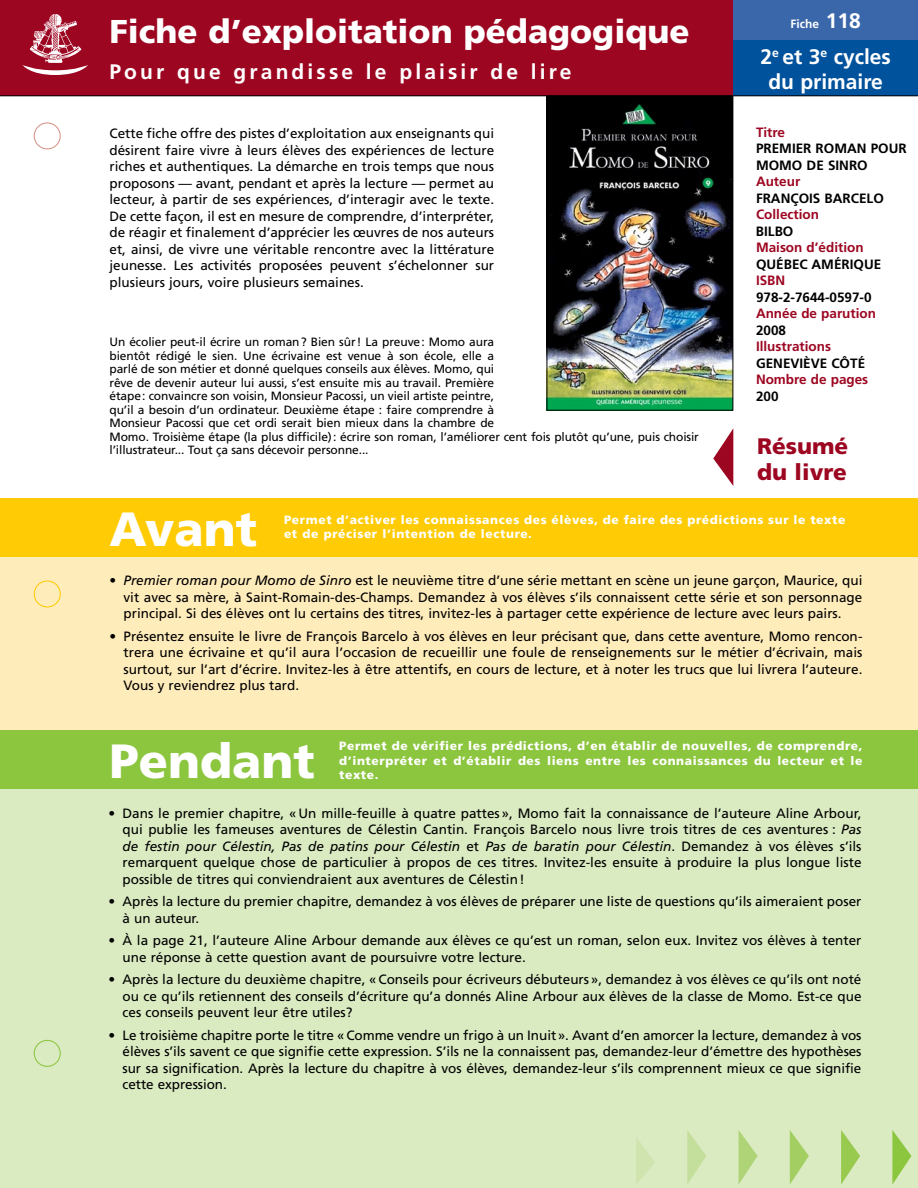
<style>
.page{position:relative;width:918px;height:1188px;background:#fff}
.page>*{position:absolute;margin:0;border:0;box-sizing:border-box;transform-origin:0 0}
.t1{font:900 48px "Frutiger";color:#fff}
.t2{font:900 33px "Frutiger";color:#fff}
.t3{font:900 22.5px/25.5px "Frutiger";color:#9d0621}
.t4{font:700 21px "Frutiger";letter-spacing:.15em;color:#fff}
.t5{font:700 21px/25.2px "Frutiger";color:#fff;text-align:center}
.t6{font:13.5px/16.5px "Frutiger";color:#000;text-align:justify}
.t7{font:700 13.5px/16.5px "Frutiger";color:#000}
.t8{font:700 13.5px "Frutiger";color:#9d0621}
.t9{font:12px/13.5px "Frutiger";letter-spacing:-.01em;color:#000}
.t10{font:900 12px/14.4px "Frutiger";letter-spacing:.05em;color:#fff}
.t11{font:700 12px "Frutiger";color:#fff}
.s1{font-size:21px}
.s2{font-style:italic}
</style>
<div class="page">
<div style="left:729px;top:12px;width:189px;height:84px;background:#00529c"></div>
<div style="left:729px;top:0;width:189px;height:40px;background:#3a67aa"></div>
<div style="left:0;top:0;width:733px;height:96px;background:#9d0621"></div>
<svg style="left:22px;top:14px;width:66px;height:61px"></svg>
<svg style="left:713px;top:429px;width:20px;height:57px"></svg>
<hr style="left:0;top:96px;width:918px;height:1px;background:#000">
<div style="left:0;top:734px;width:918px;height:454px;background:#daeac1"></div>
<div style="left:0;top:531px;width:918px;height:239px;background:#ffecbb"></div>
<svg style="left:636px;top:1137px;width:19px;height:47px"></svg>
<svg style="left:687px;top:1130px;width:19px;height:54px"></svg>
<svg style="left:739px;top:1131px;width:19px;height:53px"></svg>
<svg style="left:790px;top:1130px;width:19px;height:54px"></svg>
<svg style="left:841px;top:1130px;width:19px;height:55px"></svg>
<svg style="left:892px;top:1130px;width:19px;height:55px"></svg>
<div style="left:0;top:498px;width:918px;height:58px;background:#ffcb05"></div>
<div style="left:0;top:730px;width:918px;height:58px;background:#8cc63f"></div>
<img style="left:549px;top:98px;width:182px;height:310px">
<div style="left:547px;top:96px;width:186px;height:314px;border:1px solid #000"></div>
<div style="left:34px;top:1040px;width:27px;height:27px;border:1px solid #8cc63f;border-radius:50%"></div>
<div style="left:34px;top:581px;width:27px;height:26px;border:1px solid #ffcb05;border-radius:50%"></div>
<div style="left:34px;top:122px;width:27px;height:27px;border:1px solid #d59387;border-radius:50%"></div>
<h2 class="t2" style="left:110px;top:11px;width:582px">Fiche d’exploitation pédagogique</h2>
<h3 class="t4" style="left:110px;top:59px;width:463px">Pour que grandisse le plaisir de lire</h3>
<p class="t6" style="left:110px;top:125px;width:386px">Cette fiche offre des pistes d’exploitation aux enseignants qui désirent faire vivre à leurs élèves des expériences de lecture riches et authentiques. La démarche en trois temps que nous proposons — avant, pendant et après la lecture — permet au lecteur, à partir de ses expériences, d’interagir avec le texte.<br>De cette façon, il est en mesure de comprendre, d’interpréter, de réagir et finalement d’apprécier les œuvres de nos auteurs et, ainsi, de vivre une véritable rencontre avec la littérature jeunesse. Les activités proposées peuvent s’échelonner sur plusieurs jours, voire plusieurs semaines.</p>
<p class="t9" style="left:110px;top:335px;width:591px">Un écolier peut-il écrire un roman? Bien sûr! La preuve: Momo aura<br>bientôt rédigé le sien. Une écrivaine est venue à son école, elle a<br>parlé de son métier et donné quelques conseils aux élèves. Momo, qui<br>rêve de devenir auteur lui aussi, s’est ensuite mis au travail. Première<br>étape: convaincre son voisin, Monsieur Pacossi, un vieil artiste peintre,<br>qu’il a besoin d’un ordinateur. Deuxième étape : faire comprendre à<br>Monsieur Pacossi que cet ordi serait bien mieux dans la chambre de<br>Momo. Troisième étape (la plus difficile): écrire son roman, l’améliorer cent fois plutôt qu’une, puis choisir l’illustrateur... Tout ça sans décevoir personne...</p>
<p class="t11" style="left:791px;top:17px;width:72px">Fiche <span class="s1">118</span></p>
<h3 class="t5" style="left:760px;top:43px;width:132px">2<sup>e</sup> et 3<sup>e</sup> cycles du primaire</h3>
<p class="t8" style="left:756px;top:124px;width:31px">Titre</p>
<p class="t7" style="left:756px;top:140px;width:152px">Premier roman pour<br>Momo de Sinro</p>
<p class="t8" style="left:756px;top:173px;width:46px">Auteur</p>
<p class="t7" style="left:756px;top:189px;width:129px">François Barcelo</p>
<p class="t8" style="left:756px;top:206px;width:65px">Collection</p>
<p class="t7" style="left:756px;top:222px;width:39px">bilbo</p>
<p class="t8" style="left:756px;top:239px;width:109px">Maison d’édition</p>
<p class="t7" style="left:756px;top:255px;width:45px">QUÉBECAM</p>
<p class="t7" style="left:834px;top:255px;width:39px">ÉRIQUE</p>
<p class="t8" style="left:756px;top:272px;width:25px">ISBN</p>
<p class="t7" style="left:756px;top:288px;width:117px">978-2-7644-0597-0</p>
<p class="t8" style="left:756px;top:305px;width:122px">Année de parution</p>
<p class="t7" style="left:756px;top:321px;width:32px">2008</p>
<p class="t8" style="left:756px;top:338px;width:77px">Illustrations</p>
<p class="t7" style="left:756px;top:354px;width:103px">geneviève côté</p>
<p class="t8" style="left:756px;top:371px;width:114px">Nombre de pages</p>
<p class="t7" style="left:756px;top:387px;width:24px">200</p>
<h3 class="t3" style="left:757px;top:433px;width:93px">Résumé du livre</h3>
<h1 class="t1" style="left:110px;top:500px;width:149px">Avant</h1>
<p class="t10" style="left:284px;top:512px;width:563px">Permet d’activer les connaissances des élèves, de faire des prédictions sur le texte et de préciser l’intention de lecture.</p>
<p class="t6" style="left:124px;top:572px;width:740px;text-indent:-14px">• <span class="s2">Premier roman pour Momo de Sinro</span> est le neuvième titre d’une série mettant en scène un jeune garçon, Maurice, qui vit avec sa mère, à Saint-Romain-des-Champs. Demandez à vos élèves s’ils connaissent cette série et son personnage principal. Si des élèves ont lu certains des titres, invitez-les à partager cette expérience de lecture avec leurs pairs.</p>
<p class="t6" style="left:124px;top:628px;width:740px;text-indent:-14px">• Présentez ensuite le livre de François Barcelo à vos élèves en leur précisant que, dans cette aventure, Momo rencon&shy;trera une écrivaine et qu’il aura l’occasion de recueillir une foule de renseignements sur le métier d’écrivain, mais surtout, sur l’art d’écrire. Invitez-les à être attentifs, en cours de lecture, et à noter les trucs que lui livrera l’auteure.<br>Vous y reviendrez plus tard.</p>
<h1 class="t1" style="left:110px;top:732px;width:207px">Pendant</h1>
<p class="t10" style="left:339px;top:739px;width:525px;text-align:justify">Permet de vérifier les prédictions, d’en établir de nouvelles, de comprendre, d’interpréter et d’établir des liens entre les connaissances du lecteur et le texte.</p>
<p class="t6" style="left:123px;top:805px;width:740px;text-indent:-14px">• Dans le premier chapitre, «Un mille-feuille à quatre pattes», Momo fait la connaissance de l’auteure Aline Arbour, qui publie les fameuses aventures de Célestin Cantin. François Barcelo nous livre trois titres de ces aventures : <span class="s2">Pas de festin pour Célestin, Pas de patins pour Célestin</span> et <span class="s2">Pas de baratin pour Célestin</span>. Demandez à vos élèves s’ils remarquent quelque chose de particulier à propos de ces titres. Invitez-les ensuite à produire la plus longue liste possible de titres qui conviendraient aux aventures de Célestin!</p>
<p class="t6" style="left:123px;top:893px;width:740px;text-indent:-14px">• Après la lecture du premier chapitre, demandez à vos élèves de préparer une liste de questions qu’ils aimeraient poser à un auteur.</p>
<p class="t6" style="left:123px;top:932px;width:740px;text-indent:-14px">• À la page 21, l’auteure Aline Arbour demande aux élèves ce qu’est un roman, selon eux. Invitez vos élèves à tenter une réponse à cette question avant de poursuivre votre lecture.</p>
<p class="t6" style="left:123px;top:971px;width:741px;text-indent:-14px">• Après la lecture du deuxième chapitre, «Conseils pour écriveurs débuteurs», demandez à vos élèves ce qu’ils ont noté ou ce qu’ils retiennent des conseils d’écriture qu’a donnés Aline Arbour aux élèves de la classe de Momo. Est-ce que ces conseils peuvent leur être utiles?</p>
<p class="t6" style="left:123px;top:1027px;width:740px;text-indent:-14px">• Le troisième chapitre porte le titre «Comme vendre un frigo à un Inuit». Avant d’en amorcer la lecture, demandez à vos élèves s’ils savent ce que signifie cette expression. S’ils ne la connaissent pas, demandez-leur d’émettre des hypothèses sur sa signification. Après la lecture du chapitre à vos élèves, demandez-leur s’ils comprennent mieux ce que signifie cette expression.</p>
</div>
